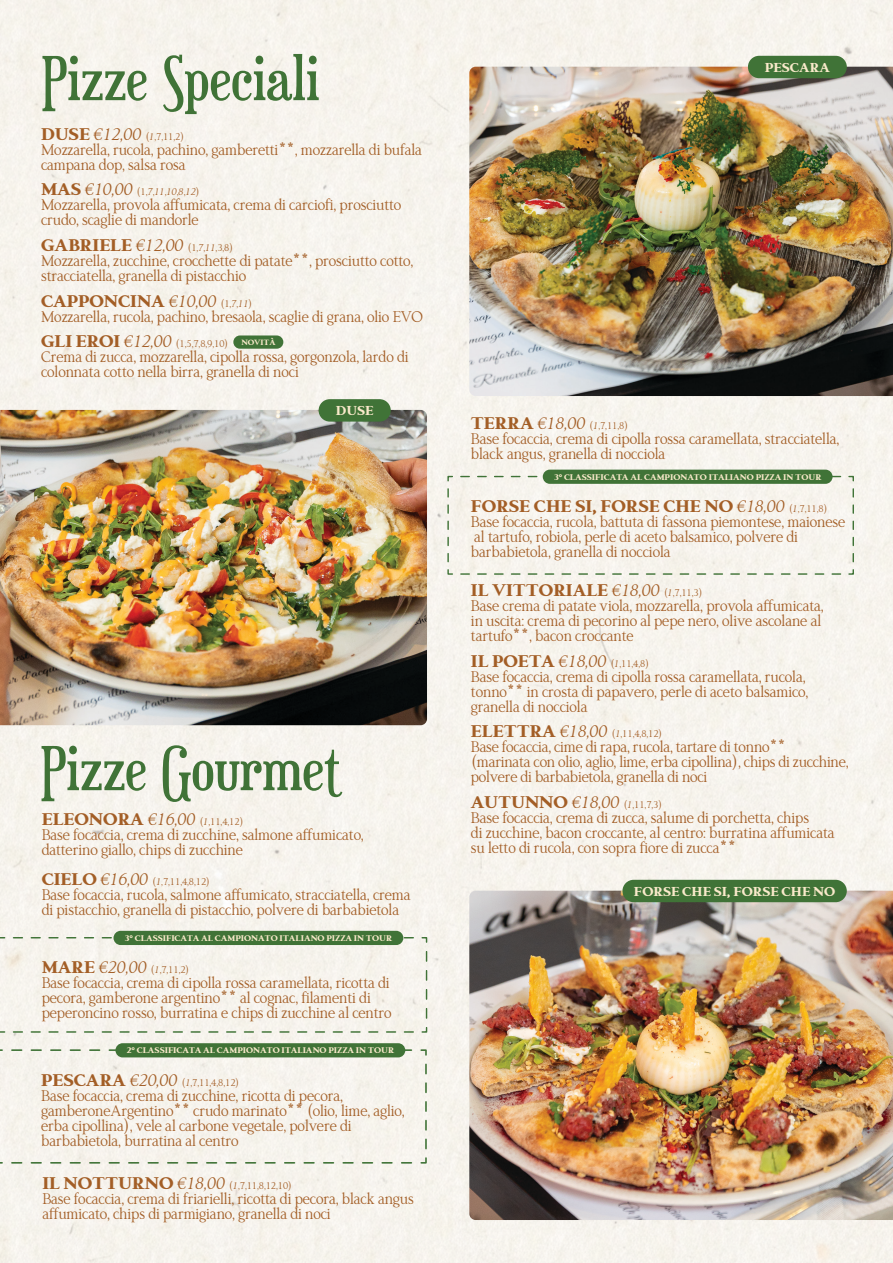
<style>
.page{position:relative;width:893px;height:1263px;background:#f6f3ed}
.page>*{position:absolute;margin:0;border:0;box-sizing:border-box;transform-origin:0 0}
.t1{font:60px "Euphorigenic";color:#407337}
.t2{font:900 18px "LT Remark";color:#a35e26}
.t3{font:16.5px/15px "LT Remark";color:#a35e26}
.t4{font:900 13.8px "LT Remark";color:#faeacb}
.t5{font:10.5px "LT Remark";color:#a35e26}
.t6{font:900 8.7px "LT Remark";color:#faeacb}
.t7{font:900 8.1px "LT Remark";color:#faeacb}
.s1{font-weight:900;font-size:18px}
.s2{font-style:italic;font-size:18px}
.s3{font-style:italic}
.s4{font-weight:400;font-style:italic}
.s5{font-weight:400;font-size:10.5px}
.s6{font-weight:400;font-style:italic;font-size:10.5px}
</style>
<div class="page">
<div style="left:233px;top:335px;width:50px;height:14px;background:#407337;border-radius:7px"></div>
<img style="left:0;top:410px;width:427px;height:315px">
<div style="left:319px;top:399px;width:72px;height:23px;background:#407337;border-radius:11px"></div>
<svg style="left:0;top:1031px;width:413px;height:2px"></svg>
<svg style="left:0;top:936px;width:428px;height:7px"></svg>
<svg style="left:421px;top:952px;width:7px;height:81px"></svg>
<div style="left:114px;top:931px;width:289px;height:14px;background:#407337;border-radius:7px"></div>
<svg style="left:447px;top:568px;width:394px;height:7px"></svg>
<svg style="left:447px;top:475px;width:7px;height:87px"></svg>
<svg style="left:461px;top:475px;width:394px;height:7px"></svg>
<svg style="left:848px;top:489px;width:7px;height:86px"></svg>
<div style="left:543px;top:470px;width:290px;height:14px;background:#407337;border-radius:7px"></div>
<svg style="left:0;top:1162px;width:411px;height:1px"></svg>
<svg style="left:0;top:1048px;width:428px;height:8px"></svg>
<svg style="left:420px;top:1064px;width:8px;height:100px"></svg>
<div style="left:115px;top:1043px;width:290px;height:14px;background:#407337;border-radius:7px"></div>
<img style="left:469px;top:67px;width:424px;height:329px">
<div style="left:748px;top:56px;width:99px;height:22px;background:#407337;border-radius:11px"></div>
<img style="left:469px;top:891px;width:424px;height:329px">
<div style="left:622px;top:880px;width:225px;height:22px;background:#407337;border-radius:11px"></div>
<h1 class="t1" style="left:41px;top:42px;width:280px">Pizze Speciali</h1>
<p class="t5" style="left:41px;top:130px;width:145px"><span class="s1">DUSE</span> <span class="s2">€12,00</span> (<span class="s3">1</span>,7,11,2)</p>
<p class="t3" style="left:41px;top:142px;width:382px">Mozzarella, rucola, pachino, gamberetti**, mozzarella di bufala campana dop, salsa rosa</p>
<p class="t5" style="left:41px;top:186px;width:160px"><span class="s1">MAS</span> <span class="s2">€10,00</span> (1,<span class="s3">7</span>,<span class="s3">11</span>,<span class="s3">10</span>,<span class="s3">8</span>,<span class="s3">12</span>)</p>
<p class="t3" style="left:41px;top:197px;width:362px">Mozzarella, provola affumicata, crema di carciofi, prosciutto crudo, scaglie di mandorle</p>
<p class="t5" style="left:41px;top:241px;width:194px"><span class="s1">GABRIELE</span> <span class="s2">€12,00</span> (1,<span class="s3">7</span>,<span class="s3">11</span>,3,8)</p>
<p class="t3" style="left:41px;top:253px;width:374px">Mozzarella, zucchine, crocchette di patate**, prosciutto cotto, stracciatella, granella di pistacchio</p>
<p class="t2" style="left:41px;top:289px;width:213px">CAPPONCINA <span class="s4">€10,00</span> <span class="s5">(1,</span><span class="s6">7</span><span class="s5">,</span><span class="s6">11</span><span class="s5">)</span></p>
<p class="t3" style="left:41px;top:308px;width:383px">Mozzarella, rucola, pachino, bresaola, scaglie di grana, olio EVO</p>
<p class="t5" style="left:41px;top:338px;width:189px"><span class="s1">GLI EROI</span> <span class="s2">€12,00</span> (1,5,7,8,9,10)</p>
<p class="t3" style="left:41px;top:349px;width:369px">Crema di zucca, mozzarella, cipolla rossa, gorgonzola, lardo di colonnata cotto nella birra, granella di noci</p>
<p class="t7" style="left:241px;top:337px;width:36px">NOVITÀ</p>
<p class="t4" style="left:336px;top:401px;width:39px">DUSE</p>
<h1 class="t1" style="left:40px;top:732px;width:301px">Pizze Gourmet</h1>
<p class="t5" style="left:42px;top:815px;width:203px"><span class="s1">ELEONORA</span> <span class="s2">€16,00</span> (<span class="s3">1</span>,11,4,12)</p>
<p class="t3" style="left:42px;top:827px;width:323px">Base focaccia, crema di zucchine, salmone affumicato, datterino giallo, chips di zucchine</p>
<p class="t5" style="left:42px;top:876px;width:170px"><span class="s1">CIELO</span> <span class="s2">€16,00</span> (<span class="s3">1</span>,7,11,4,8,12)</p>
<p class="t3" style="left:42px;top:887px;width:370px">Base focaccia, rucola, salmone affumicato, stracciatella, crema di pistacchio, granella di pistacchio, polvere di barbabietola</p>
<p class="t6" style="left:125px;top:932px;width:269px">3° CLASSIFICATA AL CAMPIONATO ITALIANO PIZZA IN TOUR</p>
<p class="t5" style="left:42px;top:964px;width:149px"><span class="s1">MARE</span> <span class="s2">€20,00</span> (<span class="s3">1</span>,7,11,2)</p>
<p class="t3" style="left:42px;top:975px;width:351px">Base focaccia, crema di cipolla rossa caramellata, ricotta di pecora, gamberone argentino** al cognac, filamenti di peperoncino rosso, burratina e chips di zucchine al centro</p>
<p class="t6" style="left:127px;top:1044px;width:269px">2° CLASSIFICATA AL CAMPIONATO ITALIANO PIZZA IN TOUR</p>
<p class="t5" style="left:41px;top:1076px;width:200px"><span class="s1">PESCARA</span> <span class="s2">€20,00</span> (<span class="s3">1</span>,7,11,4,8,12)</p>
<p class="t3" style="left:41px;top:1088px;width:365px">Base focaccia, crema di zucchine, ricotta di pecora, gamberoneArgentino** crudo marinato** (olio, lime, aglio, erba cipollina), vele al carbone vegetale, polvere di barbabietola, burratina al centro</p>
<p class="t5" style="left:42px;top:1179px;width:251px"><span class="s1">IL NOTTURNO</span> <span class="s2">€18,00</span> (<span class="s3">1</span>,7,11,8,12,10)</p>
<p class="t3" style="left:42px;top:1191px;width:373px">Base focaccia, crema di friarielli, ricotta di pecora, black angus affumicato, chips di parmigiano, granella di noci</p>
<p class="t4" style="left:765px;top:58px;width:67px">PESCARA</p>
<p class="t5" style="left:471px;top:419px;width:159px"><span class="s1">TERRA</span> <span class="s2">€18,00</span> (<span class="s3">1</span>,7,11,8)</p>
<p class="t3" style="left:471px;top:431px;width:370px">Base focaccia, crema di cipolla rossa caramellata, stracciatella, black angus, granella di nocciola</p>
<p class="t6" style="left:554px;top:471px;width:269px">3° CLASSIFICATA AL CAMPIONATO ITALIANO PIZZA IN TOUR</p>
<p class="t2" style="left:471px;top:494px;width:358px">FORSE CHE SI, FORSE CHE NO <span class="s4">€18,00</span> <span class="s5">(</span><span class="s6">1</span><span class="s5">,7,11,8)</span></p>
<p class="t3" style="left:471px;top:514px;width:376px">Base focaccia, rucola, battuta di fassona piemontese, maionese al tartufo, robiola, perle di aceto balsamico, polvere di barbabietola, granella di nocciola</p>
<p class="t2" style="left:471px;top:578px;width:233px">IL VITTORIALE <span class="s4">€18,00</span> <span class="s5">(</span><span class="s6">1</span><span class="s5">,7,11,3)</span></p>
<p class="t3" style="left:471px;top:598px;width:354px">Base crema di patate viola, mozzarella, provola affumicata, in uscita: crema di pecorino al pepe nero, olive ascolane al tartufo**, bacon croccante</p>
<p class="t5" style="left:471px;top:657px;width:180px"><span class="s1">IL POETA</span> <span class="s2">€18,00</span> (<span class="s3">1</span>,11,4,8)</p>
<p class="t3" style="left:471px;top:668px;width:339px">Base focaccia, crema di cipolla rossa caramellata, rucola, tonno** in crosta di papavero, perle di aceto balsamico, granella di nocciola</p>
<p class="t5" style="left:471px;top:728px;width:193px"><span class="s1">ELETTRA</span> <span class="s2">€18,00</span> (<span class="s3">1</span>,11,4,8,12)</p>
<p class="t3" style="left:471px;top:739px;width:379px">Base focaccia, cime di rapa, rucola, tartare di tonno** (marinata con olio, aglio, lime, erba cipollina), chips di zucchine, polvere di barbabietola, granella di noci</p>
<p class="t5" style="left:471px;top:798px;width:193px"><span class="s1">AUTUNNO</span> <span class="s2">€18,00</span> (<span class="s3">1</span>,11,7,3)</p>
<p class="t3" style="left:471px;top:810px;width:365px">Base focaccia, crema di zucca, salume di porchetta, chips<br>di zucchine, bacon croccante, al centro: burratina affumicata su letto di rucola, con sopra fiore di zucca**</p>
<p class="t4" style="left:634px;top:882px;width:203px">FORSE CHE SI, FORSE CHE NO</p>
</div>
